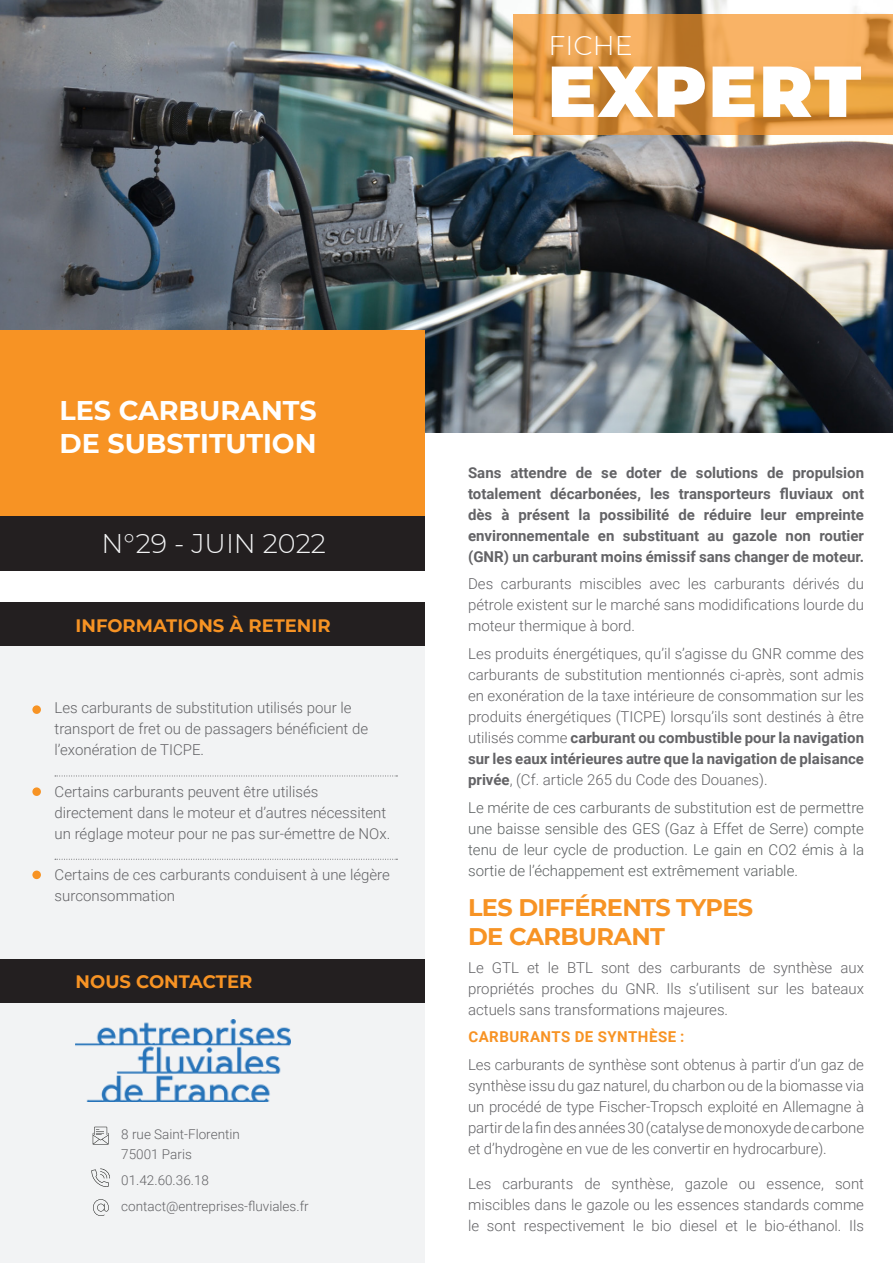
<style>
.page{position:relative;width:893px;height:1263px;background:#fff}
.page>*{position:absolute;margin:0;border:0;box-sizing:border-box;transform-origin:0 0}
.t1{font:900 72px "Montserrat";letter-spacing:.02em;color:#fff}
.t2{font:700 27px "Montserrat";color:#fff}
.t3{font:300 27px "Montserrat";color:#f2f3f4}
.t4{font:300 27px "Montserrat";color:#fff}
.t5{font:700 24px "Montserrat";letter-spacing:-.025em;color:#f79324}
.Body_Text{font:700 18px "Montserrat";color:#f79324}
.Body_Text-2{font:300 15px/21px "Roboto";color:#636366;text-align:justify}
.News_Inside{font:300 15px/21px "Roboto";color:#636366}
.Body_Text-3{font:700 15px/21px "Roboto";color:#636366;text-align:justify}
.Body_Text-4{font:300 15px/21px "Roboto";color:#5b5f60;text-align:justify}
.Body_Text-5{font:700 15px "Roboto";letter-spacing:.035em;color:#f79324}
.Body_Text-6{font:300 13.5px/19.5px "Roboto";color:#636366}
.s1{font-weight:700}
</style>
<div class="page">
<div style="left:0;top:603px;width:425px;height:660px;background:#f2f3f4"></div>
<img style="left:0;top:0;width:893px;height:432px">
<div style="left:0;top:331px;width:425px;height:239px;background:#f79324"></div>
<div style="left:32px;top:787px;width:9px;height:9px;background:#f79324;border-radius:50%"></div>
<div style="left:0;top:603px;width:425px;height:43px;background:#231f20"></div>
<div style="left:0;top:516px;width:425px;height:54px;background:#231f20"></div>
<div style="left:0;top:959px;width:425px;height:43px;background:#231f20"></div>
<img style="left:76px;top:1019px;width:215px;height:82px">
<svg style="left:93px;top:1127px;width:16px;height:17px"></svg>
<svg style="left:93px;top:1199px;width:16px;height:17px"></svg>
<svg style="left:91px;top:1168px;width:19px;height:19px"></svg>
<svg style="left:513px;top:14px;width:380px;height:121px;background:#e39c49"></svg>
<div style="left:32px;top:705px;width:9px;height:9px;background:#f79324;border-radius:50%"></div>
<div style="left:32px;top:870px;width:9px;height:9px;background:#f79324;border-radius:50%"></div>
<svg style="left:55px;top:776px;width:342px;height:1px"></svg>
<svg style="left:55px;top:859px;width:342px;height:1px"></svg>
<p class="t4" style="left:548px;top:27px;width:86px">FICHE</p>
<p class="t1" style="left:548px;top:37px;width:315px">EXPERT</p>
<p class="t2" style="left:59px;top:391px;width:259px">LES CARBURANTS</p>
<p class="t2" style="left:59px;top:424px;width:259px">DE SUBSTITUTION</p>
<p class="t3" style="left:102px;top:525px;width:226px">N°29 - JUIN 2022</p>
<p class="Body_Text" style="left:76px;top:612px;width:257px">INFORMATIONS À RETENIR</p>
<p class="News_Inside" style="left:55px;top:697px;width:315px">Les carburants de substitution utilisés pour le transport de fret ou de passagers bénéficient de l’exonération de TICPE.</p>
<p class="News_Inside" style="left:55px;top:780px;width:337px">Certains carburants peuvent être utilisés directement dans le moteur et d’autres nécessitent un réglage moteur pour ne pas sur-émettre de NOx.</p>
<p class="News_Inside" style="left:55px;top:863px;width:337px">Certains de ces carburants conduisent à une légère surconsommation</p>
<p class="Body_Text" style="left:76px;top:969px;width:178px">NOUS CONTACTER</p>
<p class="Body_Text-6" style="left:121px;top:1124px;width:120px">8 rue Saint-Florentin<br>75001 Paris</p>
<p class="Body_Text-6" style="left:121px;top:1170px;width:89px">01.42.60.36.18</p>
<p class="Body_Text-6" style="left:121px;top:1196px;width:189px">contact@entreprises-fluviales.fr</p>
<p class="Body_Text-3" style="left:468px;top:461px;width:397px">Sans attendre de se doter de solutions de propulsion totalement décarbonées, les transporteurs fluviaux ont dès à présent la possibilité de réduire leur empreinte environnementale en substituant au gazole non routier (GNR) un carburant moins émissif sans changer de moteur.</p>
<p class="Body_Text-2" style="left:468px;top:573px;width:397px">Des carburants miscibles avec les carburants dérivés du pétrole existent sur le marché sans modidifications lourde du moteur thermique à bord.</p>
<p class="Body_Text-2" style="left:468px;top:643px;width:397px">Les produits énergétiques, qu’il s’agisse du GNR comme des carburants de substitution mentionnés ci-après, sont admis en exonération de la taxe intérieure de consommation sur les produits énergétiques (TICPE) lorsqu’ils sont destinés à être utilisés comme <span class="s1">carburant ou combustible pour la navigation sur les eaux intérieures autre que la navigation de plaisance privée</span>, (Cf. article 265 du Code des Douanes).</p>
<p class="Body_Text-4" style="left:468px;top:796px;width:397px">Le mérite de ces carburants de substitution est de permettre une baisse sensible des GES (Gaz à Effet de Serre) compte tenu de leur cycle de production. Le gain en CO2 émis à la sortie de l’échappement est extrêmement variable.</p>
<p class="t5" style="left:468px;top:890px;width:287px">LES DIFFÉRENTS TYPES</p>
<p class="t5" style="left:468px;top:919px;width:198px">DE CARBURANT</p>
<p class="Body_Text-2" style="left:468px;top:956px;width:397px">Le GTL et le BTL sont des carburants de synthèse aux propriétés proches du GNR. Ils s’utilisent sur les bateaux actuels sans transformations majeures.</p>
<p class="Body_Text-5" style="left:468px;top:1026px;width:218px">CARBURANTS DE SYNTHÈSE :</p>
<p class="Body_Text-2" style="left:468px;top:1054px;width:397px">Les carburants de synthèse sont obtenus à partir d’un gaz de synthèse issu du gaz naturel, du charbon ou de la biomasse via un procédé de type Fischer-Tropsch exploité en Allemagne à partir de la fin des années 30 (catalyse de monoxyde de carbone et d’hydrogène en vue de les convertir en hydrocarbure).</p>
<p class="Body_Text-2" style="left:468px;top:1172px;width:397px">Les carburants de synthèse, gazole ou essence, sont miscibles dans le gazole ou les essences standards comme le sont respectivement le bio diesel et le bio-éthanol. Ils</p>
</div>
